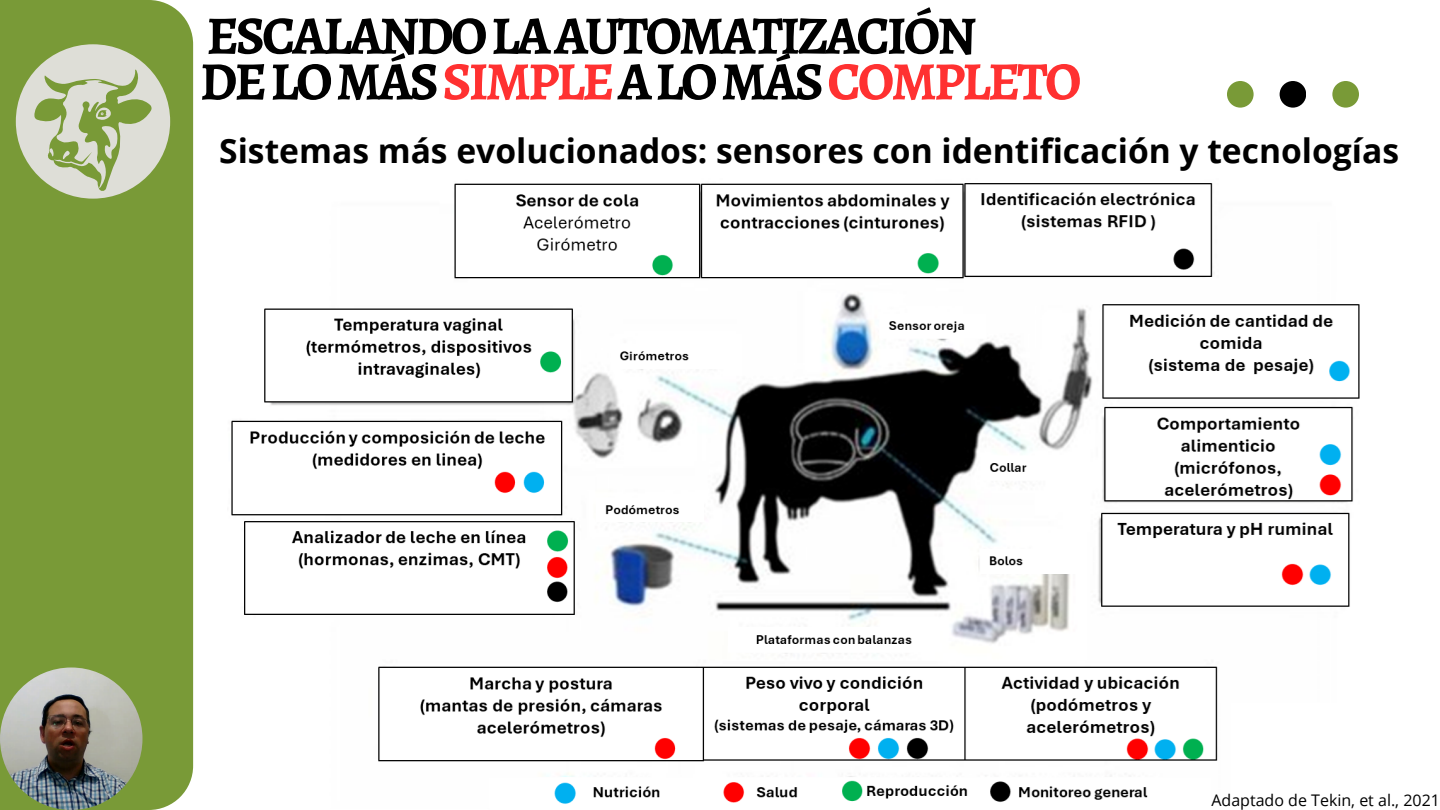
<style>
.page{position:relative;width:1440px;height:810px;background:#fff}
.page>*{position:absolute;margin:0;border:0;box-sizing:border-box;transform-origin:0 0}
.t1{font:700 54px/45.8px "Alegreya";letter-spacing:-.055em;color:#000}
.t2{font:700 33.6px "Open Sans";color:#000}
.t3{font:16px "Open Sans";color:#000}
.s1{color:#ff3131}
</style>
<div class="page">
<div style="left:1280px;top:81px;width:26px;height:27px;background:#000;border-radius:50%"></div>
<div style="left:1332px;top:81px;width:27px;height:27px;background:#799a37;border-radius:50%"></div>
<div style="left:1227px;top:81px;width:27px;height:27px;background:#799a37;border-radius:50%"></div>
<div style="left:0;top:0;width:193px;height:810px;background:#799a37"></div>
<svg style="left:16px;top:44px;width:154px;height:155px;background:#b4c295"></svg>
<img style="left:231px;top:183px;width:1129px;height:621px">
<img style="left:0;top:668px;width:142px;height:142px;border-radius:50%">
<h1 class="t1" style="left:200px;top:13px;width:883px">ESCALANDOLAAUTOMATIZACIÓN<br>DELOMÁS<span class="s1">SIMPLE</span>ALOMÁS<span class="s1">COMPLETO</span></h1>
<h2 class="t2" style="left:219px;top:127px;width:1181px">Sistemas más evolucionados: sensores con identificación y tecnologías</h2>
<p class="t3" style="left:1211px;top:789px;width:230px">Adaptado de Tekin, et al., 2021</p>
</div>
